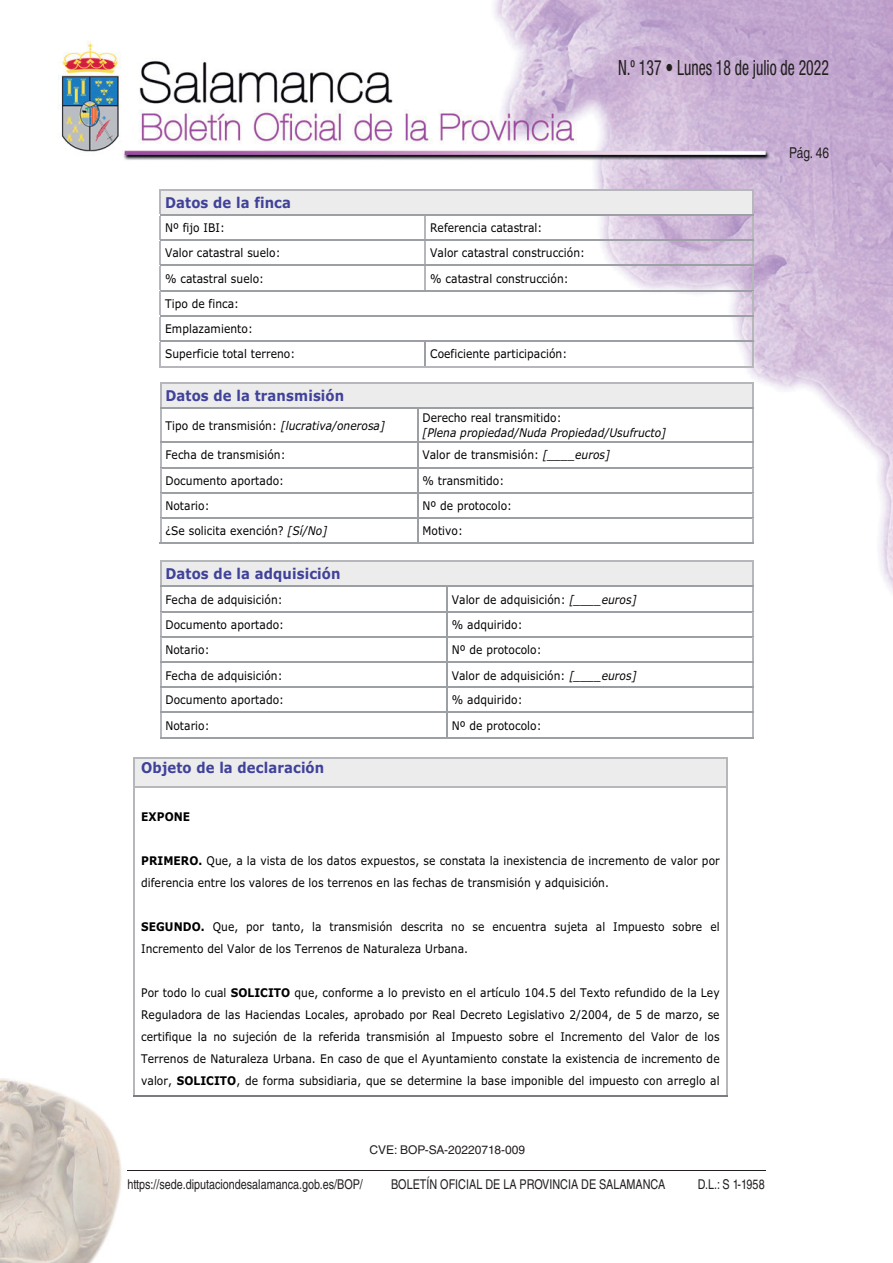
<style>
.page{position:relative;width:893px;height:1263px;background:#fff}
.page>*{position:absolute;margin:0;border:0;box-sizing:border-box;transform-origin:0 0}
.t1{font:condensed 21px "Helvetica Neue LT Std";color:#231f20;scale:.75 1}
.t2{font:15px "Helvetica LT Std";color:#231f20;scale:.8 1}
.t3{font:700 14.85px "Verdana";letter-spacing:.01em;color:#40429a;scale:.89 1}
.t4{font:13.5px "Helvetica LT Std";color:#231f20;scale:.8 1}
.t5{font:12px/21.9px "Verdana";letter-spacing:.005em;color:#000;scale:.89 1}
.t6{font:italic 12px "Verdana";letter-spacing:.005em;color:#000;scale:.89 1}
.t7{font:12px "Helvetica LT Std";color:#231f20}
.t8{font:700 12px "Verdana";letter-spacing:.01em;color:#000;scale:.89 1}
.s1{font-style:normal}
.s2{font-style:italic}
.s3{font-weight:700}
</style>
<div class="page">
<img style="left:1px;top:1px;width:891px;height:1262px">
<hr style="left:127px;top:1170px;width:638px;height:1px;background:#231f20">
<div style="left:161px;top:190px;width:591px;height:24px;background:#edeced"></div>
<hr style="left:160px;top:189px;width:593px;height:1px;background:#b5b7bb">
<hr style="left:160px;top:214px;width:593px;height:2px;background:#9c9fa3">
<hr style="left:424px;top:216px;width:2px;height:24px;background:#b5b7bb">
<hr style="left:160px;top:240px;width:593px;height:1px;background:#9c9fa3">
<hr style="left:424px;top:241px;width:2px;height:24px;background:#b5b7bb">
<hr style="left:160px;top:265px;width:593px;height:1px;background:#9c9fa3">
<hr style="left:424px;top:266px;width:2px;height:24px;background:#b5b7bb">
<hr style="left:160px;top:290px;width:593px;height:1px;background:#9c9fa3">
<hr style="left:160px;top:315px;width:593px;height:2px;background:#9c9fa3">
<hr style="left:160px;top:341px;width:593px;height:1px;background:#9c9fa3">
<svg style="left:160px;top:190px;width:1px;height:176px"></svg>
<hr style="left:160px;top:366px;width:264px;height:1px;background:#b5b7bb">
<hr style="left:424px;top:342px;width:2px;height:24px;background:#9c9fa3">
<hr style="left:424px;top:366px;width:328px;height:1px;background:#b5b7bb">
<svg style="left:752px;top:190px;width:1px;height:177px"></svg>
<div style="left:161px;top:383px;width:591px;height:24px;background:#edeced"></div>
<hr style="left:160px;top:382px;width:593px;height:1px;background:#b5b7bb">
<svg style="left:160px;top:383px;width:1px;height:24px"></svg>
<hr style="left:751px;top:383px;width:2px;height:24px;background:#b5b7bb">
<hr style="left:160px;top:407px;width:593px;height:2px;background:#9c9fa3">
<hr style="left:160px;top:409px;width:1px;height:33px;background:#b5b7bb">
<hr style="left:417px;top:409px;width:1px;height:33px;background:#9c9fa3">
<hr style="left:751px;top:409px;width:2px;height:33px;background:#b5b7bb">
<hr style="left:160px;top:442px;width:593px;height:1px;background:#9c9fa3">
<hr style="left:751px;top:443px;width:2px;height:24px;background:#b5b7bb">
<hr style="left:160px;top:467px;width:593px;height:1px;background:#9c9fa3">
<hr style="left:751px;top:468px;width:2px;height:24px;background:#b5b7bb">
<hr style="left:160px;top:492px;width:593px;height:1px;background:#9c9fa3">
<hr style="left:751px;top:493px;width:2px;height:24px;background:#b5b7bb">
<hr style="left:160px;top:517px;width:593px;height:2px;background:#9c9fa3">
<svg style="left:160px;top:443px;width:1px;height:99px"></svg>
<hr style="left:160px;top:542px;width:257px;height:2px;background:#9c9fa3">
<svg style="left:417px;top:443px;width:1px;height:101px"></svg>
<hr style="left:418px;top:542px;width:333px;height:2px;background:#9c9fa3">
<hr style="left:751px;top:519px;width:2px;height:25px;background:#b5b7bb">
<div style="left:161px;top:562px;width:591px;height:23px;background:#edeced"></div>
<hr style="left:160px;top:561px;width:593px;height:1px;background:#b5b7bb">
<hr style="left:751px;top:562px;width:2px;height:23px;background:#b5b7bb">
<hr style="left:160px;top:585px;width:593px;height:2px;background:#9c9fa3">
<hr style="left:751px;top:587px;width:2px;height:24px;background:#b5b7bb">
<hr style="left:160px;top:611px;width:593px;height:1px;background:#9c9fa3">
<hr style="left:751px;top:612px;width:2px;height:24px;background:#b5b7bb">
<hr style="left:160px;top:636px;width:593px;height:2px;background:#9c9fa3">
<hr style="left:751px;top:638px;width:2px;height:23px;background:#b5b7bb">
<hr style="left:160px;top:661px;width:593px;height:2px;background:#9c9fa3">
<hr style="left:751px;top:663px;width:2px;height:24px;background:#b5b7bb">
<hr style="left:160px;top:687px;width:593px;height:1px;background:#9c9fa3">
<hr style="left:751px;top:688px;width:2px;height:24px;background:#b5b7bb">
<hr style="left:160px;top:712px;width:593px;height:1px;background:#9c9fa3">
<svg style="left:160px;top:562px;width:1px;height:175px"></svg>
<hr style="left:160px;top:737px;width:286px;height:1px;background:#9c9fa3">
<svg style="left:446px;top:587px;width:1px;height:151px"></svg>
<hr style="left:447px;top:737px;width:304px;height:1px;background:#9c9fa3">
<hr style="left:751px;top:713px;width:2px;height:25px;background:#b5b7bb">
<div style="left:134px;top:758px;width:592px;height:28px;background:#edeced"></div>
<hr style="left:133px;top:757px;width:594px;height:1px;background:#b5b7bb">
<svg style="left:133px;top:758px;width:1px;height:28px"></svg>
<svg style="left:726px;top:758px;width:1px;height:28px"></svg>
<hr style="left:133px;top:786px;width:594px;height:1px;background:#b5b7bb">
<hr style="left:133px;top:787px;width:1px;height:310px;background:#b5b7bb">
<hr style="left:133px;top:1095px;width:593px;height:2px;background:#7c7d82">
<hr style="left:726px;top:787px;width:1px;height:310px;background:#b5b7bb">
<h1 class="t1" style="left:618px;top:60px;width:282px">N.º 137 • Lunes 18 de julio de 2022</h1>
<p class="t3" style="left:165px;top:197px;width:143px">Datos de la finca</p>
<p class="t5" style="left:165px;top:218px;width:69px">Nº fijo IBI:</p>
<p class="t5" style="left:430px;top:218px;width:128px">Referencia catastral:</p>
<p class="t5" style="left:165px;top:243px;width:131px">Valor catastral suelo:</p>
<p class="t5" style="left:430px;top:243px;width:175px">Valor catastral construcción:</p>
<p class="t5" style="left:165px;top:268px;width:113px">% catastral suelo:</p>
<p class="t5" style="left:430px;top:268px;width:157px">% catastral construcción:</p>
<p class="t5" style="left:165px;top:292px;width:148px;line-height:25.2px">Tipo de finca:<br>Emplazamiento:<br>Superficie total terreno:</p>
<p class="t5" style="left:430px;top:344px;width:155px">Coeficiente participación:</p>
<p class="t3" style="left:165px;top:390px;width:202px">Datos de la transmisión</p>
<p class="t6" style="left:165px;top:420px;width:248px"><span class="s1">Tipo de transmisión:</span> [lucrativa/onerosa]</p>
<p class="t5" style="left:422px;top:408px;width:158px">Derecho real transmitido:</p>
<p class="t6" style="left:422px;top:428px;width:275px">[Plena propiedad/Nuda Propiedad/Usufructo]</p>
<p class="t5" style="left:165px;top:445px;width:136px">Fecha de transmisión:</p>
<p class="t5" style="left:422px;top:445px;width:212px">Valor de transmisión: <span class="s2">[____euros]</span></p>
<p class="t5" style="left:165px;top:470px;width:135px">Documento aportado:</p>
<p class="t5" style="left:422px;top:470px;width:93px">% transmitido:</p>
<p class="t5" style="left:165px;top:496px;width:51px">Notario:</p>
<p class="t5" style="left:422px;top:496px;width:102px">Nº de protocolo:</p>
<p class="t5" style="left:165px;top:521px;width:183px">¿Se solicita exención? <span class="s2">[Sí/No]</span></p>
<p class="t5" style="left:422px;top:521px;width:47px">Motivo:</p>
<p class="t3" style="left:165px;top:568px;width:198px">Datos de la adquisición</p>
<p class="t5" style="left:165px;top:589px;width:133px">Fecha de adquisición:</p>
<p class="t5" style="left:452px;top:589px;width:209px">Valor de adquisición: <span class="s2">[____euros]</span></p>
<p class="t5" style="left:165px;top:615px;width:135px">Documento aportado:</p>
<p class="t5" style="left:452px;top:615px;width:81px">% adquirido:</p>
<p class="t5" style="left:165px;top:640px;width:51px">Notario:</p>
<p class="t5" style="left:452px;top:640px;width:102px">Nº de protocolo:</p>
<p class="t5" style="left:165px;top:665px;width:133px">Fecha de adquisición:</p>
<p class="t5" style="left:452px;top:665px;width:209px">Valor de adquisición: <span class="s2">[____euros]</span></p>
<p class="t5" style="left:165px;top:690px;width:135px">Documento aportado:</p>
<p class="t5" style="left:452px;top:690px;width:81px">% adquirido:</p>
<p class="t5" style="left:165px;top:716px;width:51px">Notario:</p>
<p class="t5" style="left:452px;top:716px;width:102px">Nº de protocolo:</p>
<p class="t3" style="left:141px;top:762px;width:207px">Objeto de la declaración</p>
<p class="t8" style="left:141px;top:812px;width:57px">EXPONE</p>
<p class="t5" style="left:141px;top:851px;width:651px"><span class="s3">PRIMERO.</span> Que, a la vista de los datos expuestos, se constata la inexistencia de incremento de valor por diferencia entre los valores de los terrenos en las fechas de transmisión y adquisición.</p>
<p class="t5" style="left:141px;top:917px;width:651px"><span class="s3">SEGUNDO.</span> Que, por tanto, la transmisión descrita no se encuentra sujeta al Impuesto sobre el<br>Incremento del Valor de los Terrenos de Naturaleza Urbana.</p>
<p class="t5" style="left:141px;top:983px;width:651px;text-align:justify">Por todo lo cual <span class="s3">SOLICITO</span> que, conforme a lo previsto en el artículo 104.5 del Texto refundido de la Ley Reguladora de las Haciendas Locales, aprobado por Real Decreto Legislativo 2/2004, de 5 de marzo, se certifique la no sujeción de la referida transmisión al Impuesto sobre el Incremento del Valor de los Terrenos de Naturaleza Urbana. En caso de que el Ayuntamiento constate la existencia de incremento de valor, <span class="s3">SOLICITO</span>, de forma subsidiaria, que se determine la base imponible del impuesto con arreglo al</p>
<p class="t7" style="left:369px;top:1145px;width:157px">CVE: BOP-SA-20220718-009</p>
<p class="t4" style="left:127px;top:1179px;width:296px">https://sede.diputaciondesalamanca.gob.es/BOP/</p>
<p class="t4" style="left:391px;top:1179px;width:344px">BOLETÍN OFICIAL DE LA PROVINCIA DE SALAMANCA</p>
<p class="t4" style="left:698px;top:1179px;width:85px">D.L.: S 1-1958</p>
<p class="t2" style="left:789px;top:147px;width:51px">Pág. 46</p>
</div>
